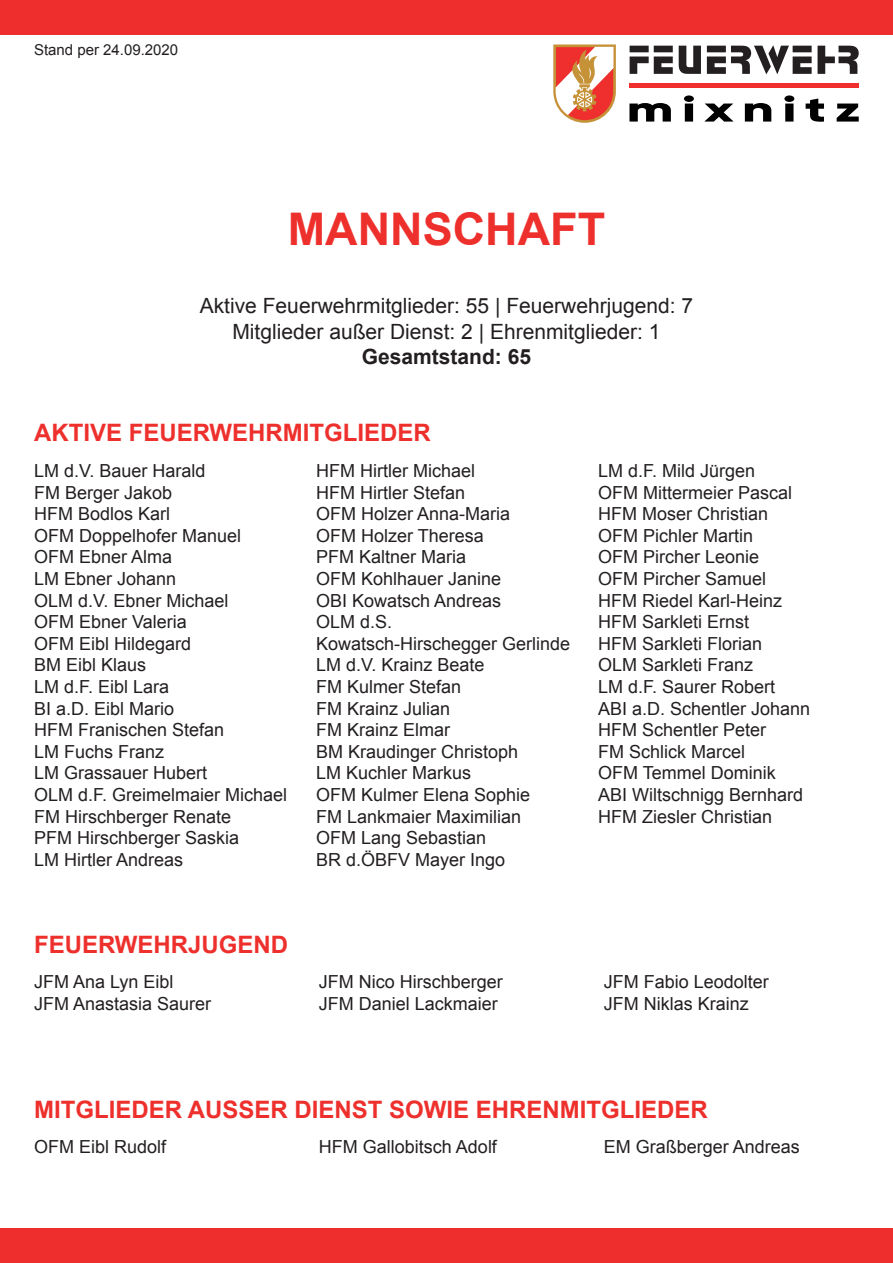
<style>
.page{position:relative;width:893px;height:1263px;background:#fff}
.page>*{position:absolute;margin:0;border:0;box-sizing:border-box;transform-origin:0 0}
.t1{font:700 45px "Arial";color:#ee302d}
.t2{font:700 24px "Arial";color:#ee302d}
.t3{font:21px/25.2px "Arial";color:#231f20;text-align:center}
.t4{font:700 21px "Arial";color:#231f20}
.t5{font:18px/21.6px "Arial";color:#231f20}
.t6{font:15px "Arial";color:#231f20}
</style>
<div class="page">
<svg style="left:629px;top:103px;width:42px;height:19px"></svg>
<svg style="left:684px;top:95px;width:10px;height:27px"></svg>
<svg style="left:704px;top:104px;width:30px;height:18px"></svg>
<svg style="left:745px;top:103px;width:26px;height:19px"></svg>
<svg style="left:784px;top:95px;width:10px;height:27px"></svg>
<svg style="left:806px;top:98px;width:18px;height:24px"></svg>
<svg style="left:837px;top:104px;width:22px;height:18px"></svg>
<svg style="left:630px;top:46px;width:43px;height:28px"></svg>
<svg style="left:679px;top:46px;width:22px;height:28px"></svg>
<svg style="left:707px;top:45px;width:152px;height:29px"></svg>
<hr style="left:629px;top:84px;width:230px;height:4px;background:#ee2f2d">
<svg style="left:553px;top:44px;width:63px;height:79px"></svg>
<div style="left:0;top:1229px;width:893px;height:34px;background:#ee2d2d"></div>
<div style="left:0;top:0;width:893px;height:34px;background:#ee2d2d"></div>
<p class="t6" style="left:34px;top:40px;width:146px">Stand per 24.09.2020</p>
<h1 class="t1" style="left:288px;top:200px;width:319px">MANNSCHAFT</h1>
<p class="t3" style="left:200px;top:294px;width:495px">Aktive Feuerwehrmitglieder: 55 | Feuerwehrjugend: 7<br>Mitglieder außer Dienst: 2 | Ehrenmitglieder: 1</p>
<p class="t4" style="left:362px;top:343px;width:171px">Gesamtstand: 65</p>
<h2 class="t2" style="left:34px;top:417px;width:398px">AKTIVE FEUERWEHRMITGLIEDER</h2>
<p class="t5" style="left:34px;top:460px;width:255px">LM d.V. Bauer Harald<br>FM Berger Jakob<br>HFM Bodlos Karl<br>OFM Doppelhofer Manuel<br>OFM Ebner Alma<br>LM Ebner Johann<br>OLM d.V. Ebner Michael<br>OFM Ebner Valeria<br>OFM Eibl Hildegard<br>BM Eibl Klaus<br>LM d.F. Eibl Lara<br>BI a.D. Eibl Mario<br>HFM Franischen Stefan<br>LM Fuchs Franz<br>LM Grassauer Hubert<br>OLM d.F. Greimelmaier Michael<br>FM Hirschberger Renate<br>PFM Hirschberger Saskia<br>LM Hirtler Andreas</p>
<p class="t5" style="left:316px;top:460px;width:256px">HFM Hirtler Michael<br>HFM Hirtler Stefan<br>OFM Holzer Anna-Maria<br>OFM Holzer Theresa<br>PFM Kaltner Maria<br>OFM Kohlhauer Janine<br>OBI Kowatsch Andreas<br>OLM d.S.<br>Kowatsch-Hirschegger Gerlinde<br>LM d.V. Krainz Beate<br>FM Kulmer Stefan<br>FM Krainz Julian<br>FM Krainz Elmar<br>BM Kraudinger Christoph<br>LM Kuchler Markus<br>OFM Kulmer Elena Sophie<br>FM Lankmaier Maximilian<br>OFM Lang Sebastian<br>BR d.ÖBFV Mayer Ingo</p>
<p class="t5" style="left:598px;top:460px;width:214px">LM d.F. Mild Jürgen<br>OFM Mittermeier Pascal<br>HFM Moser Christian<br>OFM Pichler Martin<br>OFM Pircher Leonie<br>OFM Pircher Samuel<br>HFM Riedel Karl-Heinz<br>HFM Sarkleti Ernst<br>HFM Sarkleti Florian<br>OLM Sarkleti Franz<br>LM d.F. Saurer Robert<br>ABI a.D. Schentler Johann<br>HFM Schentler Peter<br>FM Schlick Marcel<br>OFM Temmel Dominik<br>ABI Wiltschnigg Bernhard<br>HFM Ziesler Christian</p>
<h2 class="t2" style="left:34px;top:929px;width:256px">FEUERWEHRJUGEND</h2>
<p class="t5" style="left:34px;top:971px;width:179px">JFM Ana Lyn Eibl<br>JFM Anastasia Saurer</p>
<p class="t5" style="left:319px;top:971px;width:186px">JFM Nico Hirschberger<br>JFM Daniel Lackmaier</p>
<p class="t5" style="left:604px;top:971px;width:167px">JFM Fabio Leodolter<br>JFM Niklas Krainz</p>
<h2 class="t2" style="left:34px;top:1094px;width:675px">MITGLIEDER AUSSER DIENST SOWIE EHRENMITGLIEDER</h2>
<p class="t5" style="left:34px;top:1136px;width:134px">OFM Eibl Rudolf</p>
<p class="t5" style="left:319px;top:1136px;width:180px">HFM Gallobitsch Adolf</p>
<p class="t5" style="left:604px;top:1136px;width:198px">EM Graßberger Andreas</p>
</div>
